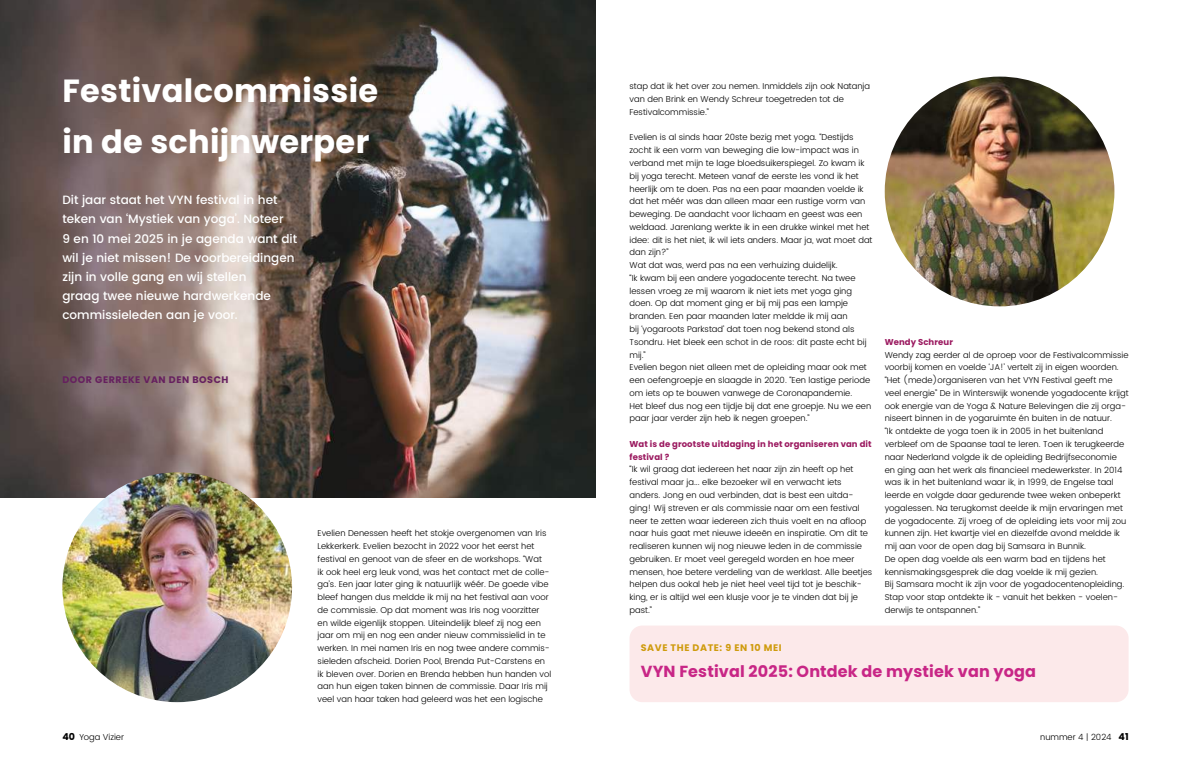
<style>
.page{position:relative;width:1191px;height:766px;background:#fff}
.page>*{position:absolute;margin:0;border:0;box-sizing:border-box;transform-origin:0 0}
.t1{font:700 32px/51px "Poppins";letter-spacing:.01em;color:#fff}
.t2{font:700 16px "Poppins";letter-spacing:.01em;color:#c82686}
.t3{font:500 12px/19.1px "Poppins";color:#fff}
.t4{font:700 9.5px "Poppins";letter-spacing:.06em;color:#66205f}
.t5{font:700 9.5px "Poppins";letter-spacing:.06em;color:#cf9b0d}
.t6{font:300 8.5px/12.8px "Poppins";color:#000}
.t7{font:700 8.5px/12.8px "Poppins";letter-spacing:.01em;color:#9b1a60}
.s1{font-weight:700;font-size:9.5px}
</style>
<div class="page">
<div style="left:629px;top:625px;width:499px;height:77px;background:#fce9ea;border-radius:13px"></div>
<img style="left:0;top:0;width:595px;height:497px">
<img style="left:62px;top:472px;width:230px;height:230px;border-radius:115px">
<img style="left:884px;top:77px;width:230px;height:229px;border-radius:115px">
<h1 class="t1" style="left:62px;top:66px;width:317px">Festivalcommissie in de schijnwerper</h1>
<p class="t3" style="left:62px;top:191px;width:236px">Dit jaar staat het VYN festival in het teken van ‘Mystiek van yoga’. Noteer<br>9 en 10 mei 2025 in je agenda want dit wil je niet missen! De voorbereidingen zijn in volle gang en wij stellen<br>graag twee nieuwe hardwerkende commissieleden aan je voor.</p>
<p class="t4" style="left:62px;top:375px;width:168px">DOOR GERREKE VAN DEN BOSCH</p>
<p class="t6" style="left:317px;top:526px;width:235px">Evelien Denessen heeft het stokje overgenomen van Iris Lekkerkerk. Evelien bezocht in 2022 voor het eerst het festival en genoot van de sfeer en de workshops. “Wat<br>ik ook heel erg leuk vond, was het contact met de colle&shy;ga’s. Een jaar later ging ik natuurlijk wéér. De goede vibe bleef hangen dus meldde ik mij na het festival aan voor de commissie. Op dat moment was Iris nog voorzitter en wilde eigenlijk stoppen. Uiteindelijk bleef zij nog een jaar om mij en nog een ander nieuw commissielid in te werken. In mei namen Iris en nog twee andere commis&shy;sieleden afscheid. Dorien Pool, Brenda Put-Carstens en ik bleven over. Dorien en Brenda hebben hun handen vol aan hun eigen taken binnen de commissie. Daar Iris mij veel van haar taken had geleerd was het een logische</p>
<p class="t6" style="left:629px;top:80px;width:242px">stap dat ik het over zou nemen. Inmiddels zijn ook Natanja van den Brink en Wendy Schreur toegetreden tot de<br>Festivalcommissie.”</p>
<p class="t6" style="left:629px;top:131px;width:244px">Evelien is al sinds haar 20ste bezig met yoga. “Destijds zocht ik een vorm van beweging die low-impact was in verband met mijn te lage bloedsuikerspiegel. Zo kwam ik bij yoga terecht. Meteen vanaf de eerste les vond ik het heerlijk om te doen. Pas na een paar maanden voelde ik dat het méér was dan alleen maar een rustige vorm van beweging. De aandacht voor lichaam en geest was een weldaad. Jarenlang werkte ik in een drukke winkel met het idee: dit is het niet, ik wil iets anders. Maar ja, wat moet dat dan zijn?”<br>Wat dat was, werd pas na een verhuizing duidelijk.<br>“Ik kwam bij een andere yogadocente terecht. Na twee lessen vroeg ze mij waarom ik niet iets met yoga ging doen. Op dat moment ging er bij mij pas een lampje branden. Een paar maanden later meldde ik mij aan<br>bij ‘yogaroots Parkstad’ dat toen nog bekend stond als Tsondru. Het bleek een schot in de roos: dit paste echt bij mij.”<br>Evelien begon niet alleen met de opleiding maar ook met een oefengroepje en slaagde in 2020. “Een lastige periode om iets op te bouwen vanwege de Coronapandemie.<br>Het bleef dus nog een tijdje bij dat ene groepje. Nu we een paar jaar verder zijn heb ik negen groepen.”</p>
<p class="t7" style="left:629px;top:438px;width:243px">Wat is de grootste uitdaging in het organiseren van dit festival ?</p>
<p class="t6" style="left:629px;top:463px;width:244px">“Ik wil graag dat iedereen het naar zijn zin heeft op het festival maar ja... elke bezoeker wil en verwacht iets anders. Jong en oud verbinden, dat is best een uitda&shy;ging! Wij streven er als commissie naar om een festival neer te zetten waar iedereen zich thuis voelt en na a昀氀oop naar huis gaat met nieuwe ideeën en inspiratie. Om dit te realiseren kunnen wij nog nieuwe leden in de commissie gebruiken. Er moet veel geregeld worden en hoe meer mensen, hoe betere verdeling van de werklast. Alle beetjes helpen dus ookal heb je niet heel veel tijd tot je beschik&shy;king, er is altijd wel een klusje voor je te vinden dat bij je past.”</p>
<p class="t7" style="left:884px;top:336px;width:70px">Wendy Schreur</p>
<p class="t6" style="left:884px;top:348px;width:245px">Wendy zag eerder al de oproep voor de Festivalcommissie voorbij komen en voelde ‘JA!’ vertelt zij in eigen woorden. “Het (mede)organiseren van het VYN Festival geeft me veel energie” De in Winterswijk wonende yogadocente krijgt ook energie van de Yoga &amp; Nature Belevingen die zij orga&shy;niseert binnen in de yogaruimte én buiten in de natuur.<br>“Ik ontdekte de yoga toen ik in 2005 in het buitenland verbleef om de Spaanse taal te leren. Toen ik terugkeerde naar Nederland volgde ik de opleiding Bedrijfseconomie en ging aan het werk als 昀椀nancieel medewerkster. In 2014 was ik in het buitenland waar ik, in 1999, de Engelse taal leerde en volgde daar gedurende twee weken onbeperkt yogalessen. Na terugkomst deelde ik mijn ervaringen met de yogadocente. Zij vroeg of de opleiding iets voor mij zou kunnen zijn. Het kwartje viel en diezelfde avond meldde ik mij aan voor de open dag bij Samsara in Bunnik.<br>De open dag voelde als een warm bad en tijdens het kennismakingsgesprek die dag voelde ik mij gezien.<br>Bij Samsara mocht ik zijn voor de yogadocentenopleiding.<br>Stap voor stap ontdekte ik - vanuit het bekken - voelen&shy;derwijs te ontspannen.”</p>
<p class="t5" style="left:641px;top:643px;width:142px">SAVE THE DATE: 9 EN 10 MEI</p>
<h2 class="t2" style="left:641px;top:661px;width:397px">VYN Festival 2025: Ontdek de mystiek van yoga</h2>
<p class="t6" style="left:62px;top:730px;width:63px"><span class="s1">40</span> Yoga Vizier</p>
<p class="t6" style="left:1040px;top:730px;width:90px">nummer 4 | 2024 <span class="s1">41</span></p>
</div>
